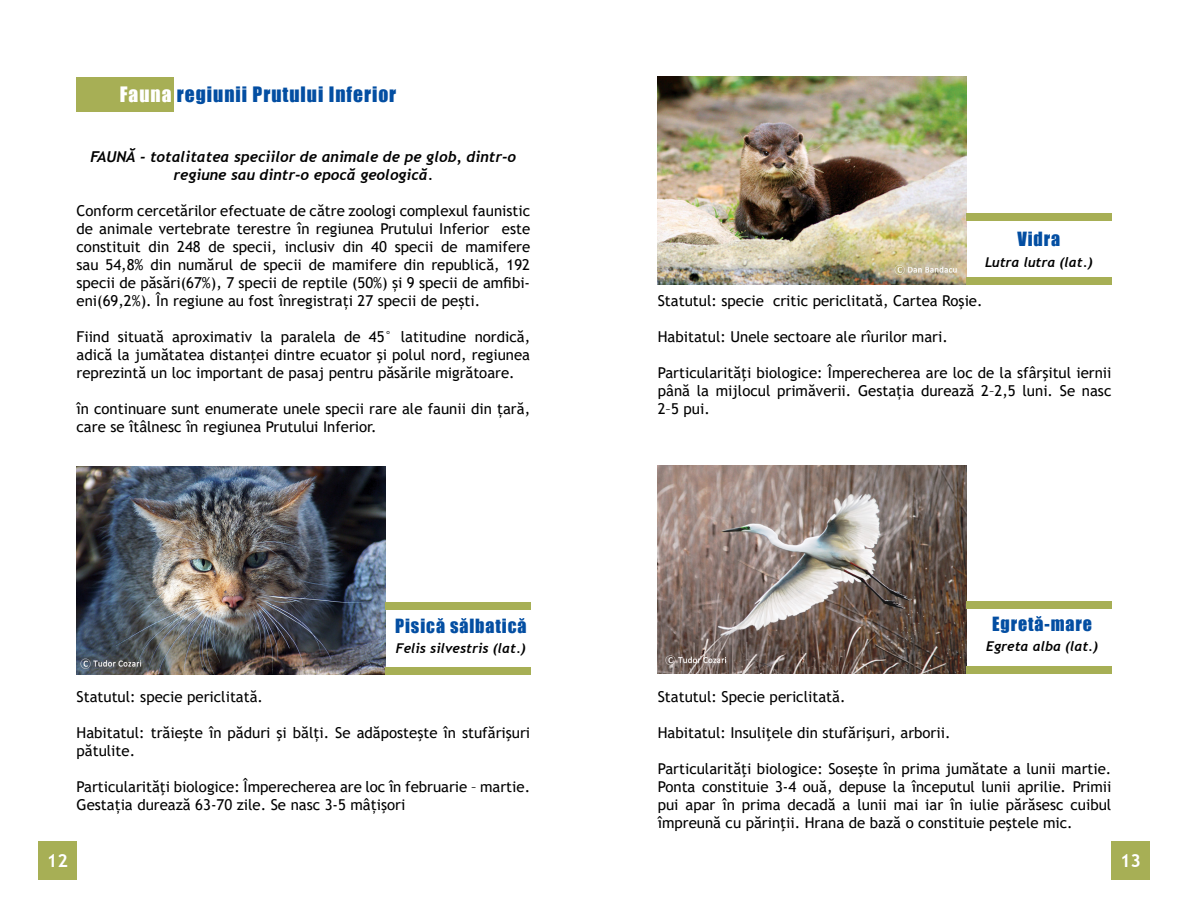
<style>
.page{position:relative;width:1188px;height:918px;background:#fff}
.page>*{position:absolute;margin:0;border:0;box-sizing:border-box;transform-origin:0 0}
.t1{font:19.5px "Impact";letter-spacing:.05em;color:#034ea2}
.t2{font:18px "Impact";letter-spacing:.05em;color:#034ea2}
.t3{font:700 18px "Trebuchet MS";color:#fff}
.t4{font:15px/18px "Trebuchet MS";color:#000;text-align:justify}
.t5{font:italic 700 15px/18px "Trebuchet";color:#000;text-align:center}
.t6{font:italic 700 13.5px "Trebuchet";color:#000}
.s1{color:#fff}
</style>
<div class="page">
<div style="left:1111px;top:841px;width:39px;height:39px;background:#a7af55"></div>
<div style="left:38px;top:841px;width:39px;height:39px;background:#a7af55"></div>
<div style="left:77px;top:77px;width:97px;height:34px;background:#a7af55"></div>
<img style="left:77px;top:466px;width:308px;height:209px">
<img style="left:658px;top:77px;width:308px;height:208px">
<img style="left:658px;top:465px;width:308px;height:209px">
<div style="left:385px;top:667px;width:145px;height:7px;background:#a7af55"></div>
<div style="left:385px;top:603px;width:145px;height:7px;background:#a7af55"></div>
<div style="left:966px;top:666px;width:145px;height:8px;background:#a7af55"></div>
<div style="left:966px;top:602px;width:145px;height:7px;background:#a7af55"></div>
<div style="left:966px;top:277px;width:145px;height:8px;background:#a7af55"></div>
<div style="left:966px;top:213px;width:145px;height:8px;background:#a7af55"></div>
<h1 class="t1" style="left:120px;top:79px;width:278px"><span class="s1">Fauna</span> regiunii Prutului Inferior</h1>
<p class="t5" style="left:91px;top:148px;width:427px">FAUNĂ - totalitatea speciilor de animale de pe glob, dintr-o regiune sau dintr-o epocă geologică.</p>
<p class="t4" style="left:77px;top:202px;width:455px">Conform cercetărilor efectuate de către zoologi complexul faunistic de animale vertebrate terestre în regiunea Prutului Inferior este constituit din 248 de specii, inclusiv din 40 specii de mamifere sau 54,8% din numărul de specii de mamifere din republică, 192 specii de păsări(67%), 7 specii de reptile (50%) și 9 specii de amfibi&shy;eni(69,2%). În regiune au fost înregistrați 27 specii de pești.</p>
<p class="t4" style="left:77px;top:328px;width:455px">Fiind situată aproximativ la paralela de 45° latitudine nordică, adică la jumătatea distanţei dintre ecuator şi polul nord, regiunea reprezintă un loc important de pasaj pentru păsările migrătoare.</p>
<p class="t4" style="left:77px;top:400px;width:455px">în continuare sunt enumerate unele specii rare ale faunii din țară, care se îtâlnesc în regiunea Prutului Inferior.</p>
<p class="t2" style="left:395px;top:612px;width:133px">Pisică sălbatică</p>
<p class="t6" style="left:396px;top:640px;width:132px">Felis silvestris (lat.)</p>
<p class="t4" style="left:77px;top:688px;width:188px">Statutul: specie periclitată.</p>
<p class="t4" style="left:77px;top:724px;width:455px">Habitatul: trăieşte în păduri şi bălți. Se adăposteşte în stufărişuri pătulite.</p>
<p class="t4" style="left:77px;top:778px;width:455px">Particularităţi biologice: Împerecherea are loc în februarie – martie.<br>Gestația durează 63-70 zile. Se nasc 3-5 mâțişori</p>
<p class="t2" style="left:1017px;top:225px;width:44px">Vidra</p>
<p class="t6" style="left:985px;top:253px;width:109px">Lutra lutra (lat.)</p>
<p class="t4" style="left:658px;top:292px;width:326px">Statutul: specie critic periclitată, Cartea Roşie.</p>
<p class="t4" style="left:658px;top:328px;width:292px">Habitatul: Unele sectoare ale rîurilor mari.</p>
<p class="t4" style="left:658px;top:364px;width:455px">Particularităţi biologice: Împerecherea are loc de la sfârşitul iernii până la mijlocul primăverii. Gestația durează 2–2,5 luni. Se nasc 2–5 pui.</p>
<p class="t2" style="left:992px;top:610px;width:101px">Egretă-mare</p>
<p class="t6" style="left:986px;top:638px;width:114px">Egreta alba (lat.)</p>
<p class="t4" style="left:658px;top:688px;width:189px">Statutul: Specie periclitată.</p>
<p class="t4" style="left:658px;top:724px;width:294px">Habitatul: Insuliţele din stufărişuri, arborii.</p>
<p class="t4" style="left:658px;top:760px;width:455px">Particularităţi biologice: Soseşte în prima jumătate a lunii martie.<br>Ponta constituie 3-4 ouă, depuse la începutul lunii aprilie. Primii pui apar în prima decadă a lunii mai iar în iulie părăsesc cuibul împreună cu părinţii. Hrana de bază o constituie peştele mic.</p>
<p class="t3" style="left:47px;top:850px;width:23px">12</p>
<p class="t3" style="left:1120px;top:850px;width:23px">13</p>
</div>
